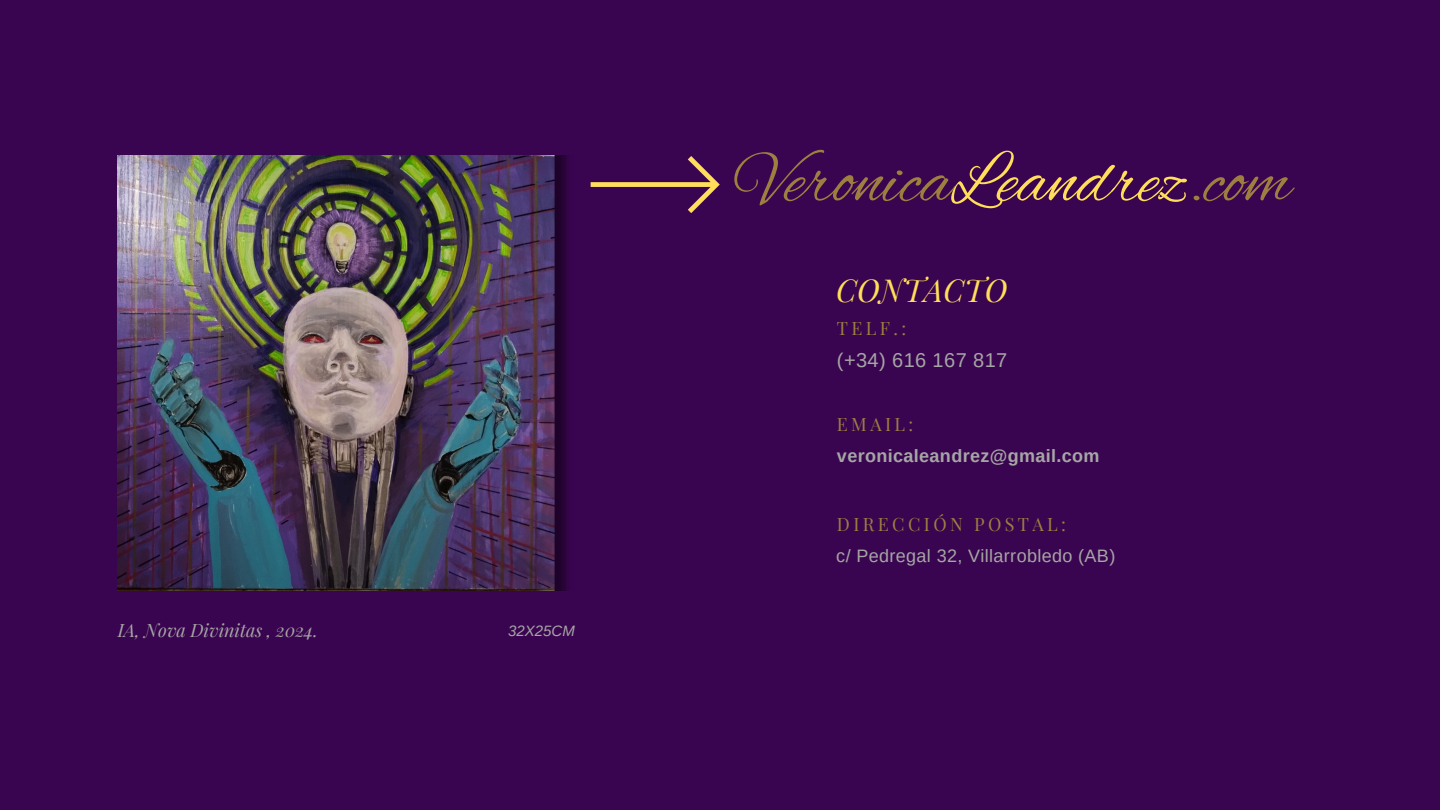
<style>
.page{position:relative;width:1440px;height:810px;background:#3a0550}
.page>*{position:absolute;margin:0;border:0;box-sizing:border-box;transform-origin:0 0}
.t1{font:73.1px "Alex Brush";color:#9f7f40}
.t2{font:italic 31px "Playfair Display";color:#ffde59}
.t3{font:20px "Arimo";letter-spacing:.02em;color:#a6a6a6}
.t4{font:18px "Arimo";letter-spacing:.02em;color:#a6a6a6}
.t5{font:18px "Playfair Display";letter-spacing:.19em;color:#9f7f40}
.t6{font:700 18px "Arimo";letter-spacing:.02em;color:#a6a6a6}
.t7{font:italic 18px "Playfair Display";color:#a6a6a6}
.t8{font:italic 15px "Arimo";color:#a6a6a6}
.s1{color:#ffde59}
</style>
<div class="page">
<svg style="left:591px;top:156px;width:129px;height:57px"></svg>
<img style="left:118px;top:156px;width:449px;height:434px">
<h3 class="t7" style="left:118px;top:617px;width:202px">IA, Nova Divinitas , 2024.</h3>
<h4 class="t8" style="left:508px;top:623px;width:68px">32X25CM</h4>
<h5 class="t1" style="left:736px;top:140px;width:557px">Veronica<span class="s1">Leandrez</span>.com</h5>
<p class="t2" style="left:836px;top:269px;width:172px">CONTACTO</p>
<h2 class="t5" style="left:837px;top:316px;width:71px">TELF.:</h2>
<h3 class="t3" style="left:837px;top:349px;width:172px">(+34) 616 167 817</h3>
<h1 class="t5" style="left:837px;top:411px;width:78px">EMAIL:</h1>
<h3 class="t6" style="left:837px;top:446px;width:264px">veronicaleandrez@gmail.com</h3>
<p class="t5" style="left:837px;top:511px;width:231px">DIRECCIÓN POSTAL:</p>
<p class="t4" style="left:836px;top:546px;width:281px">c/ Pedregal 32, Villarrobledo (AB)</p>
</div>
